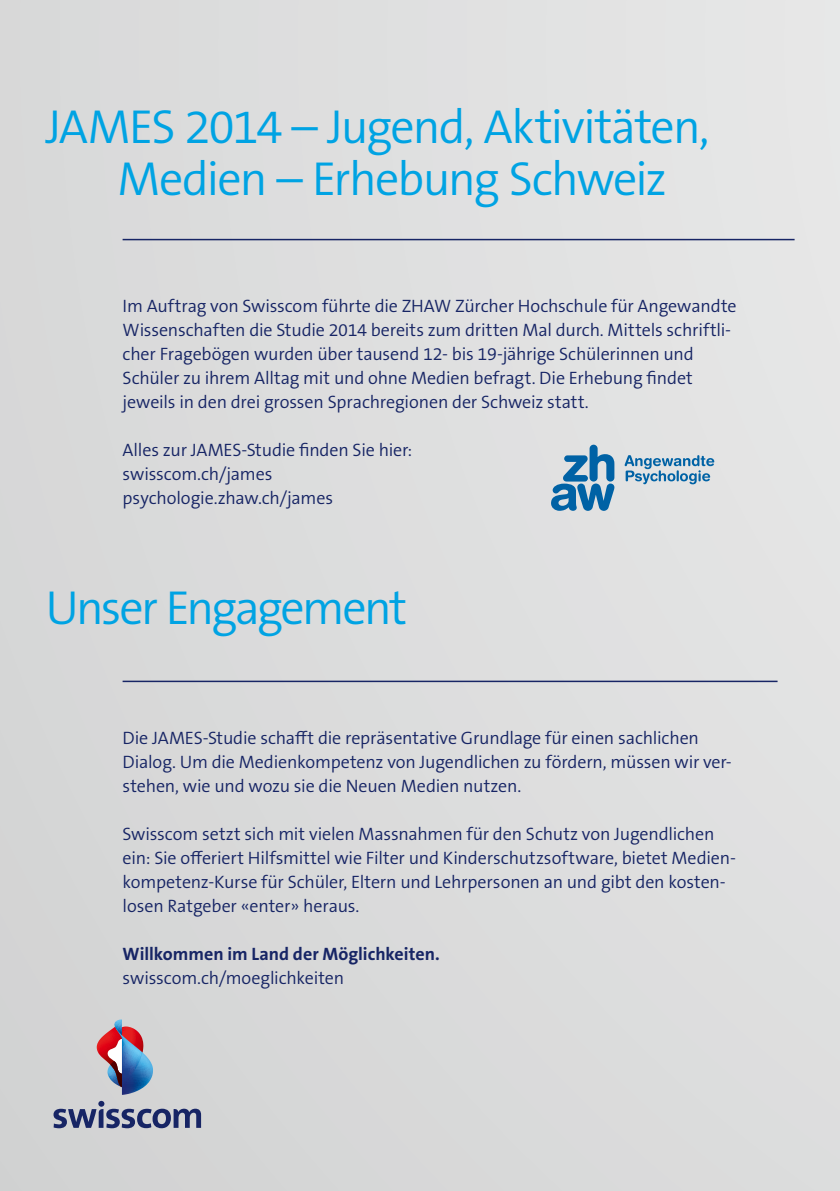
<style>
.page{position:relative;width:840px;height:1191px;background:#fff}
.page>*{position:absolute;margin:0;border:0;box-sizing:border-box;transform-origin:0 0}
.t1{font:300 48px/52px "The Sans B W4";letter-spacing:-.04em;color:#00a3e3}
.t2{font:300 18px/24px "The Sans B W4";letter-spacing:-.01em;color:#172565}
.t3{font:700 18px "The Sans B W7";color:#172565}
</style>
<div class="page">
<div style="left:0;top:0;width:839px;height:1191px;background:#dcdddd"></div>
<svg style="left:53px;top:1019px;width:148px;height:109px"></svg>
<svg style="left:551px;top:445px;width:63px;height:66px"></svg>
<svg style="left:624px;top:455px;width:89px;height:29px"></svg>
<hr style="left:122px;top:239px;width:672px;height:1px;background:#172565">
<hr style="left:122px;top:680px;width:655px;height:2px;background:#172565">
<h1 class="t1" style="left:117px;top:101px;width:593px;text-indent:-72px">JAMES 2014 – Jugend, Aktivitäten,<br>Medien – Erhebung Schweiz</h1>
<p class="t2" style="left:122px;top:294px;width:615px">Im Auftrag von Swisscom führte die ZHAW Zürcher Hochschule für Angewandte Wissenschaften die Studie 2014 bereits zum dritten Mal durch. Mittels schriftli&shy;cher Fragebögen wurden über tausend 12- bis 19-jährige Schülerinnen und Schüler zu ihrem Alltag mit und ohne Medien befragt. Die Erhebung findet jeweils in den drei grossen Sprachregionen der Schweiz statt.</p>
<p class="t2" style="left:122px;top:438px;width:291px">Alles zur JAMES-Studie finden Sie hier: swisscom.ch/james psychologie.zhaw.ch/james</p>
<h1 class="t1" style="left:45px;top:582px;width:363px">Unser Engagement</h1>
<p class="t2" style="left:122px;top:726px;width:610px">Die JAMES-Studie schafft die repräsentative Grundlage für einen sachlichen<br>Dialog. Um die Medienkompetenz von Jugendlichen zu fördern, müssen wir ver&shy;stehen, wie und wozu sie die Neuen Medien nutzen.</p>
<p class="t2" style="left:122px;top:822px;width:614px">Swisscom setzt sich mit vielen Massnahmen für den Schutz von Jugendlichen ein: Sie offeriert Hilfsmittel wie Filter und Kinderschutzsoftware, bietet Medien&shy;kompetenz-Kurse für Schüler, Eltern und Lehrpersonen an und gibt den kosten&shy;losen Ratgeber «enter» heraus.</p>
<p class="t3" style="left:122px;top:942px;width:318px">Willkommen im Land der Möglichkeiten.</p>
<p class="t2" style="left:122px;top:966px;width:223px">swisscom.ch/moeglichkeiten</p>
</div>
